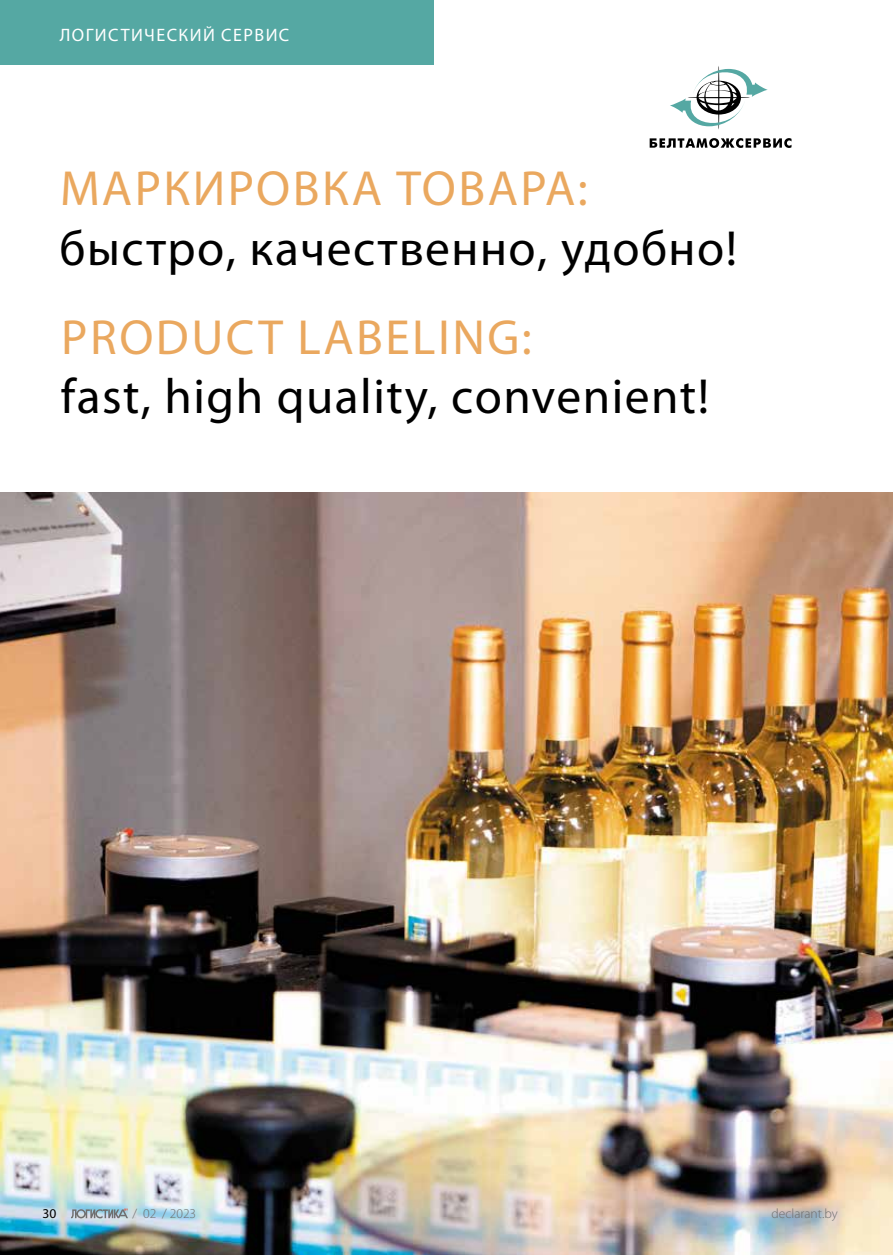
<style>
.page{position:relative;width:893px;height:1255px;background:#fff}
.page>*{position:absolute;margin:0;border:0;box-sizing:border-box;transform-origin:0 0}
.t1{font:49.5px "Myriad Pro";letter-spacing:.03em;color:#000}
.t2{font:49.5px "Myriad Pro";letter-spacing:.05em;color:#eaa85f}
.t3{font:18px "Myriad Pro";letter-spacing:.08em;color:#fff}
.t4{font:300 13.5px "Myriad Pro";color:#6f6f6f}
.t5{font:13.5px "Myriad Pro";color:#000}
</style>
<div class="page">
<div style="left:0;top:0;width:434px;height:65px;background:#55a8a3"></div>
<img style="left:0;top:492px;width:893px;height:762px">
<svg style="left:71px;top:1208px;width:57px;height:10px"></svg>
<svg style="left:670px;top:66px;width:98px;height:64px"></svg>
<svg style="left:650px;top:138px;width:141px;height:10px"></svg>
<p class="t3" style="left:60px;top:24px;width:231px">ЛОГИСТИЧЕСКИЙ СЕРВИС</p>
<p class="t2" style="left:60px;top:158px;width:529px">МАРКИРОВКА ТОВАРА:</p>
<p class="t1" style="left:60px;top:217px;width:679px">быстро, качественно, удобно!</p>
<p class="t2" style="left:61px;top:307px;width:472px">PRODUCT LABELING:</p>
<p class="t1" style="left:61px;top:366px;width:650px">fast, high quality, convenient!</p>
<p class="t5" style="left:43px;top:1205px;width:15px">30</p>
<p class="t4" style="left:132px;top:1205px;width:65px">/ 02 / 2023</p>
<p class="t4" style="left:772px;top:1205px;width:68px">declarant.by</p>
</div>
